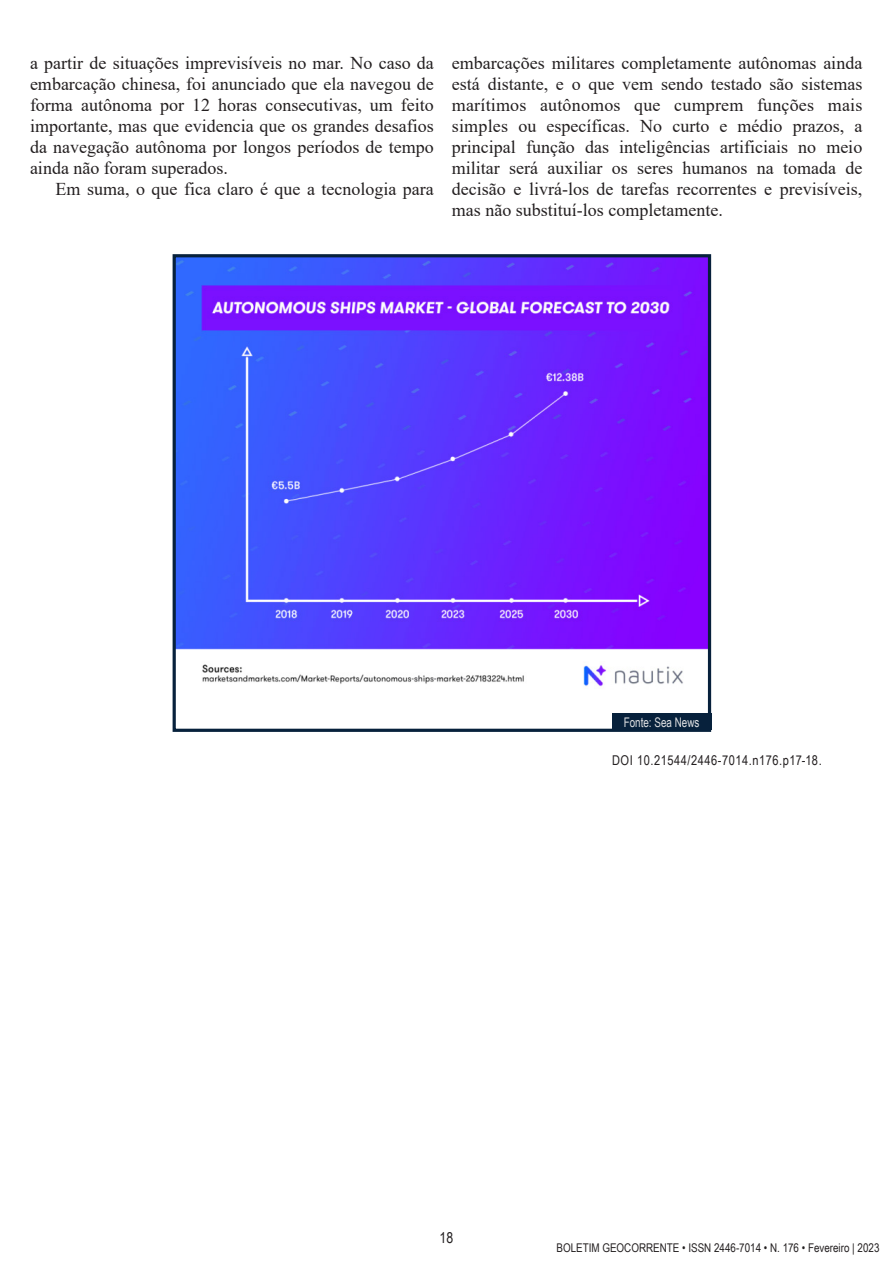
<style>
.page{position:relative;width:893px;height:1263px;background:#fff}
.page>*{position:absolute;margin:0;border:0;box-sizing:border-box;transform-origin:0 0}
.FORMATAÇÃO_TEXTO{font:18px/21px "Times New Roman";color:#231f20;text-align:justify}
.t1{font:15px "Arial Narrow";color:#231f20}
.NOME_DO_PESQUISADOR{font:13.5px "Arial Narrow";letter-spacing:.04em;color:#231f20}
.t2{font:13.2px "Arial Narrow";color:#e0e1e3;scale:.91 1}
.t3{font:12px "Arial Narrow";color:#231f20}
</style>
<div class="page">
<img style="left:177px;top:258px;width:530px;height:429px">
<div style="left:173px;top:254px;width:538px;height:478px;border:3px solid #07213c"></div>
<div style="left:612px;top:713px;width:99px;height:17px;background:#07213c"></div>
<p class="FORMATAÇÃO_TEXTO" style="left:30px;top:52px;width:405px">a partir de situações imprevisíveis no mar. No caso da embarcação chinesa, foi anunciado que ela navegou de forma autônoma por 12 horas consecutivas, um feito importante, mas que evidencia que os grandes desafios da navegação autônoma por longos períodos de tempo ainda não foram superados.</p>
<p class="FORMATAÇÃO_TEXTO" style="left:56px;top:178px;width:380px">Em suma, o que fica claro é que a tecnologia para</p>
<p class="FORMATAÇÃO_TEXTO" style="left:452px;top:52px;width:412px">embarcações militares completamente autônomas ainda está distante, e o que vem sendo testado são sistemas marítimos autônomos que cumprem funções mais simples ou específicas. No curto e médio prazos, a principal função das inteligências artificiais no meio militar será auxiliar os seres humanos na tomada de decisão e livrá-los de tarefas recorrentes e previsíveis, mas não substituí-los completamente.</p>
<p class="t2" style="left:624px;top:712px;width:85px">Fonte: Sea News</p>
<p class="NOME_DO_PESQUISADOR" style="left:612px;top:751px;width:211px">DOI 10.21544/2446-7014.n176.p17-18.</p>
<p class="t1" style="left:440px;top:1226px;width:15px">18</p>
<p class="t3" style="left:556px;top:1239px;width:324px">BOLETIM GEOCORRENTE • ISSN 2446-7014 • N. 176 • Fevereiro | 2023</p>
</div>
